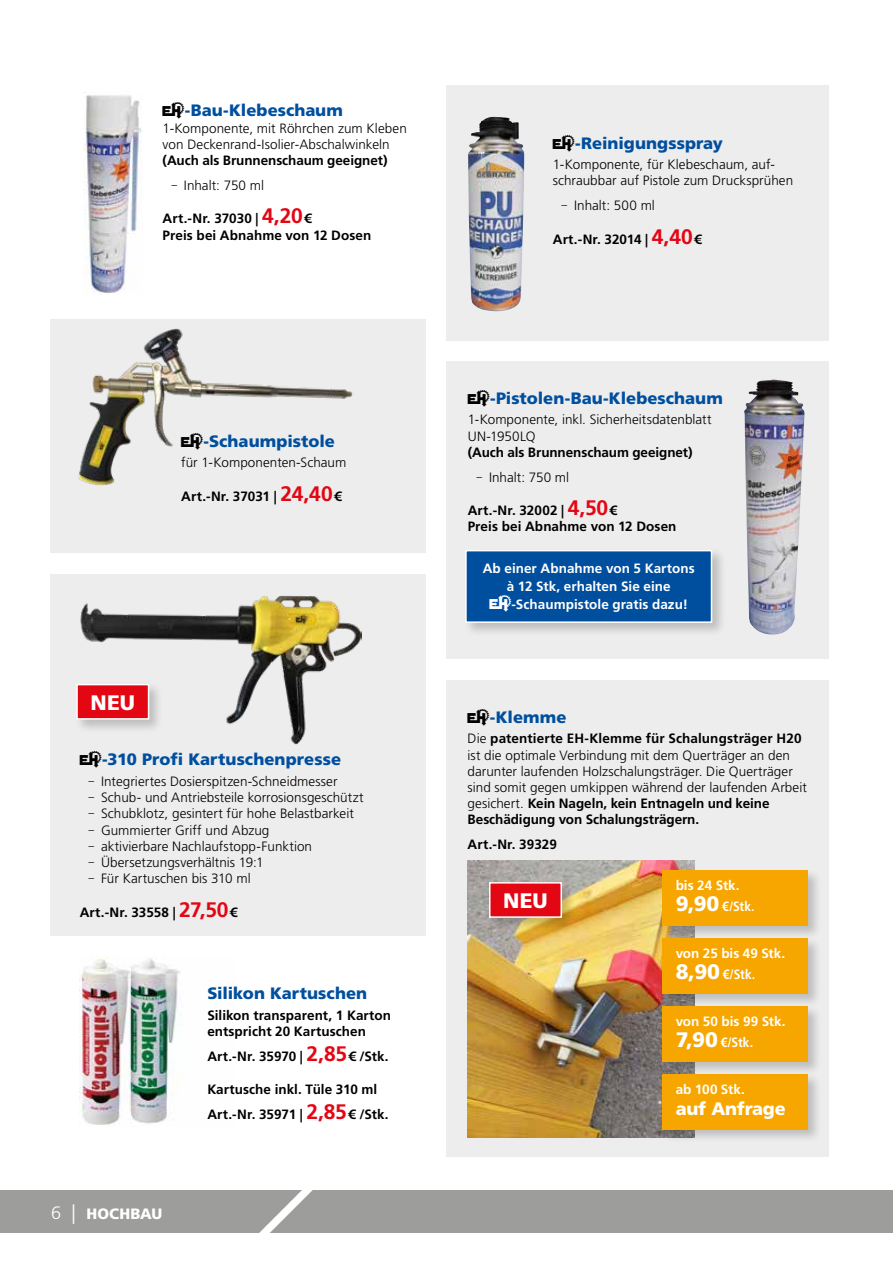
<style>
.page{position:relative;width:893px;height:1263px;background:#fff}
.page>*{position:absolute;margin:0;border:0;box-sizing:border-box;transform-origin:0 0}
.t1{font:900 21px "Frutiger LT Std";letter-spacing:.005em;color:#fff}
.t2{font:900 18px "Frutiger LT Std";letter-spacing:-.015em;color:#fff}
.t3{font:900 16.5px "Frutiger LT Std";color:#004f9f}
.t4{font:900 15px "Frutiger LT Std";letter-spacing:.005em;color:#fff}
.t5{font:300 13.5px/16.2px "Frutiger LT Std";letter-spacing:.005em;color:#000}
.t6{font:700 13.5px/16.2px "Frutiger LT Std";color:#000}
.t7{font:700 13.5px/21px "Frutiger LT Std";letter-spacing:.005em;color:#fff}
.s1{font-family:"Eberlelogo";font-weight:400;font-size:21px;color:#000}
.s2{font-family:"Source Sans Pro";font-weight:300}
.s3{font-weight:300}
.s4{font-size:21px;color:#e30613}
.s5{font-family:"Source Sans Pro"}
.s6{font-weight:300;font-size:18px}
.s7{font-weight:300;font-size:19.5px}
.s8{font-family:"Eberlelogo";font-weight:400;font-size:21px}
.s9{font-weight:700}
.s10{font-weight:900;font-size:21px}
.s11{font-stretch:condensed}
</style>
<div class="page">
<div style="left:0;top:1191px;width:893px;height:42px;background:#9d9d9c"></div>
<svg style="left:237px;top:1190px;width:96px;height:43px"></svg>
<div style="left:446px;top:85px;width:383px;height:255px;background:#ededed"></div>
<div style="left:446px;top:361px;width:383px;height:298px;background:#ededed"></div>
<div style="left:446px;top:680px;width:383px;height:477px;background:#ededed"></div>
<div style="left:50px;top:574px;width:375px;height:361px;background:#ededed"></div>
<div style="left:50px;top:319px;width:375px;height:234px;background:#ededed"></div>
<div style="left:463px;top:548px;width:263px;height:89px;background:#000;opacity:.2"></div>
<div style="left:466px;top:551px;width:245px;height:71px;background:#004f9f"></div>
<div style="left:465px;top:550px;width:247px;height:73px;border:2px solid #fff"></div>
<img style="left:744px;top:379px;width:60px;height:255px">
<img style="left:83px;top:95px;width:58px;height:198px">
<img style="left:468px;top:117px;width:56px;height:194px">
<img style="left:78px;top:328px;width:275px;height:158px">
<img style="left:80px;top:595px;width:281px;height:150px">
<img style="left:80px;top:958px;width:101px;height:168px">
<img style="left:468px;top:861px;width:226px;height:277px">
<div style="left:661px;top:868px;width:161px;height:72px;background:#000;opacity:.2"></div>
<div style="left:663px;top:870px;width:145px;height:56px;background:#f7a600"></div>
<div style="left:661px;top:936px;width:161px;height:72px;background:#000;opacity:.2"></div>
<div style="left:663px;top:938px;width:145px;height:55px;background:#f7a600"></div>
<div style="left:661px;top:1004px;width:161px;height:72px;background:#000;opacity:.2"></div>
<div style="left:663px;top:1006px;width:145px;height:55px;background:#f7a600"></div>
<div style="left:661px;top:1072px;width:161px;height:72px;background:#000;opacity:.2"></div>
<div style="left:663px;top:1074px;width:145px;height:55px;background:#f7a600"></div>
<div style="left:74px;top:682px;width:90px;height:52px;background:#000;opacity:.2"></div>
<div style="left:77px;top:685px;width:72px;height:34px;background:#e30613"></div>
<div style="left:76px;top:684px;width:73px;height:36px;border:2px solid #fff"></div>
<div style="left:487px;top:880px;width:89px;height:52px;background:#000;opacity:.2"></div>
<div style="left:490px;top:883px;width:71px;height:34px;background:#e30613"></div>
<div style="left:489px;top:882px;width:73px;height:36px;border:2px solid #fff"></div>
<p class="t3" style="left:163px;top:101px;width:182px"><span class="s1">E</span>-Bau-Klebeschaum</p>
<p class="t5" style="left:163px;top:120px;width:246px">1-Komponente, mit Röhrchen zum Kleben von Deckenrand-Isolier-Abschalwinkeln</p>
<p class="t6" style="left:171px;top:148px;width:218px;line-height:24.8px;text-indent:-9px">(Auch als Brunnenschaum geeignet) <span class="s2">−</span> <span class="s3">Inhalt: 750 ml</span></p>
<p class="t6" style="left:163px;top:211px;width:210px">Art.-Nr. 37030 | <span class="s4">4,20</span>€<br>Preis bei Abnahme von 12 Dosen</p>
<p class="t3" style="left:181px;top:431px;width:155px"><span class="s1">E</span>-Schaumpistole</p>
<p class="t5" style="left:181px;top:454px;width:167px">für 1-Komponenten-Schaum</p>
<p class="t6" style="left:181px;top:488px;width:162px">Art.-Nr. 37031 | <span class="s4">24,40</span>€</p>
<h1 class="t1" style="left:91px;top:689px;width:46px">NEU</h1>
<p class="t3" style="left:80px;top:750px;width:263px"><span class="s1">E</span>-310 Profi Kartuschenpresse</p>
<p class="t5" style="left:88px;top:773px;width:277px"><span class="s5">−</span> Integriertes Dosierspitzen-Schneidmesser<br><span class="s5">−</span> Schub- und Antriebsteile korrosionsgeschützt <span class="s5">−</span> Schubklotz, gesintert für hohe Belastbarkeit <span class="s5">−</span> Gummierter Griff und Abzug<br><span class="s5">−</span> aktivierbare Nachlaufstopp-Funktion<br><span class="s5">−</span> Übersetzungsverhältnis 19:1<br><span class="s5">−</span> Für Kartuschen bis 310 ml</p>
<p class="t6" style="left:80px;top:904px;width:159px">Art.-Nr. 33558 | <span class="s4">27,50</span>€</p>
<p class="t4" style="left:51px;top:1205px;width:113px"><span class="s6">6</span> <span class="s7">|</span> HOCHBAU</p>
<p class="t3" style="left:207px;top:983px;width:161px">Silikon Kartuschen</p>
<p class="t6" style="left:207px;top:1007px;width:185px">Silikon transparent, 1 Karton entspricht 20 Kartuschen</p>
<p class="t6" style="left:207px;top:1048px;width:183px">Art.-Nr. 35970 | <span class="s4">2,85</span>€ /Stk.</p>
<p class="t6" style="left:207px;top:1076px;width:183px;line-height:25.2px">Kartusche inkl. Tüle 310 ml<br>Art.-Nr. 35971 | <span class="s4">2,85</span>€ /Stk.</p>
<p class="t3" style="left:553px;top:133px;width:172px"><span class="s1">E</span>-Reinigungsspray</p>
<p class="t5" style="left:553px;top:157px;width:242px">1-Komponente, für Klebeschaum, auf&shy;schraubbar auf Pistole zum Drucksprühen</p>
<p class="t5" style="left:561px;top:198px;width:95px"><span class="s5">−</span> Inhalt: 500 ml</p>
<p class="t6" style="left:553px;top:231px;width:150px">Art.-Nr. 32014 | <span class="s4">4,40</span>€</p>
<p class="t3" style="left:468px;top:388px;width:257px"><span class="s1">E</span>-Pistolen-Bau-Klebeschaum</p>
<p class="t5" style="left:468px;top:412px;width:245px">1-Komponente, inkl. Sicherheitsdatenblatt<br>UN-1950LQ</p>
<p class="t6" style="left:476px;top:440px;width:218px;line-height:24.8px;text-indent:-9px">(Auch als Brunnenschaum geeignet) <span class="s2">−</span> <span class="s3">Inhalt: 750 ml</span></p>
<p class="t6" style="left:468px;top:502px;width:210px">Art.-Nr. 32002 | <span class="s4">4,50</span>€<br>Preis bei Abnahme von 12 Dosen</p>
<p class="t7" style="left:483px;top:560px;width:214px;line-height:18px;text-align:center">Ab einer Abnahme von 5 Kartons à 12 Stk, erhalten Sie eine<br><span class="s8">E</span>-Schaumpistole gratis dazu!</p>
<p class="t3" style="left:468px;top:707px;width:100px"><span class="s1">E</span>-Klemme</p>
<p class="t5" style="left:468px;top:731px;width:341px">Die <span class="s9">patentierte EH-Klemme für Schalungsträger H20 </span>ist die optimale Verbindung mit dem Querträger an den darunter laufenden Holzschalungsträger. Die Querträger sind somit gegen umkippen während der laufenden Arbeit gesichert. <span class="s9">Kein Nageln, kein Entnageln und keine Beschädigung von Schalungsträgern.</span></p>
<p class="t6" style="left:468px;top:836px;width:91px">Art.-Nr. 39329</p>
<h1 class="t1" style="left:503px;top:888px;width:46px">NEU</h1>
<p class="t7" style="left:676px;top:875px;width:81px">bis 24 Stk.<br><span class="s10">9,90</span> <span class="s11">€/Stk.</span></p>
<p class="t7" style="left:676px;top:943px;width:111px">von 25 bis 49 Stk.<br><span class="s10">8,90</span> <span class="s11">€/Stk.</span></p>
<p class="t7" style="left:676px;top:1011px;width:111px">von 50 bis 99 Stk.<br><span class="s10">7,90</span> <span class="s11">€/Stk.</span></p>
<p class="t7" style="left:676px;top:1079px;width:71px">ab 100 Stk.</p>
<h2 class="t2" style="left:676px;top:1098px;width:112px">auf Anfrage</h2>
</div>
